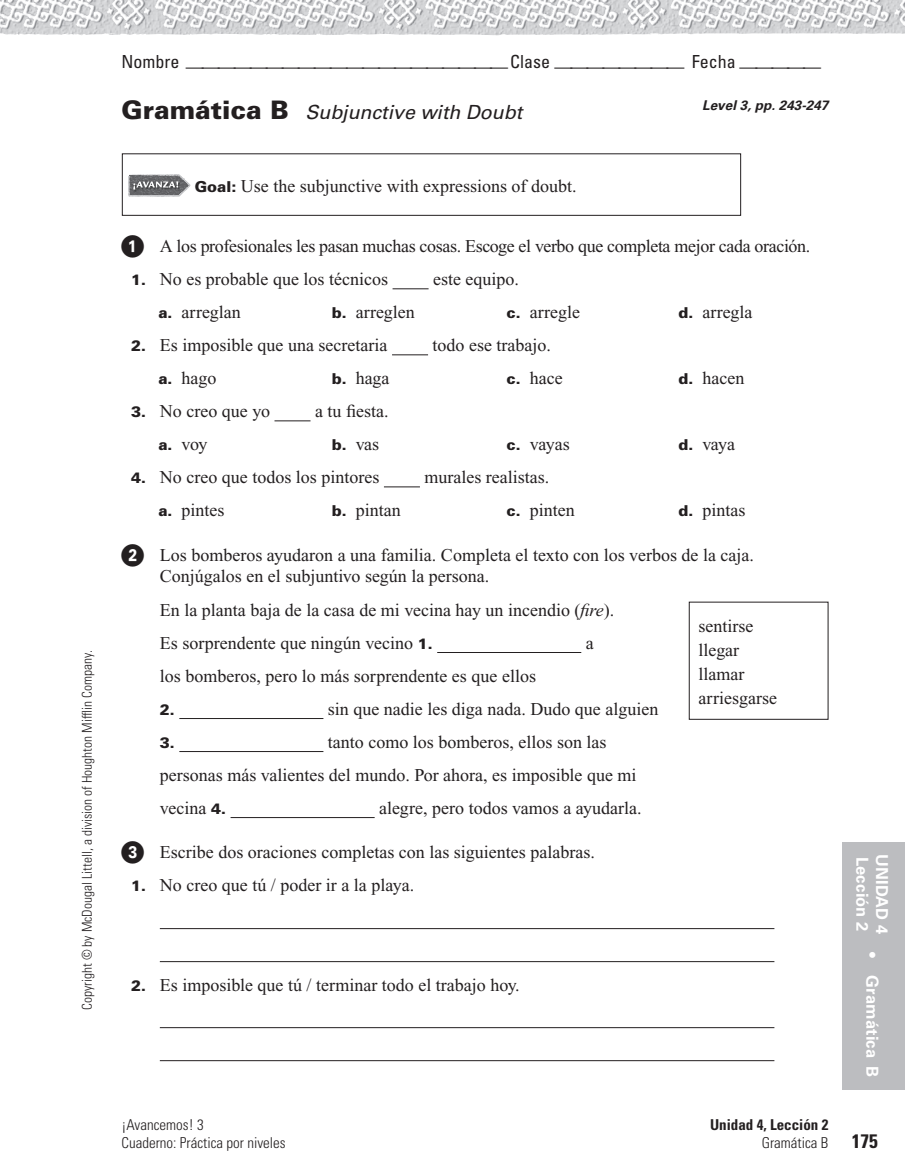
<style>
.page{position:relative;width:905px;height:1175px;background:#fff}
.page>*{position:absolute;margin:0;border:0;box-sizing:border-box;transform-origin:0 0}
.t1{font:900 25.5px "Univers";color:#231f20}
.t2{font:italic 19.5px "Univers";color:#231f20}
.t3{font:700 condensed 19.5px "Univers";color:#231f20}
.t4{font:18px/20.2px "Times";color:#231f20}
.t5{font:18px "Times";letter-spacing:-.02em;color:#231f20}
.t6{font:condensed 18px "Univers";color:#231f20}
.t7{font:700 16.5px "Univers";letter-spacing:.01em;color:#fff}
.t8{font:300 condensed 15px/18px "Univers";color:#231f20}
.t9{font:700 condensed 15px/18px "Univers";color:#231f20;text-align:right}
.t10{font:900 15px "Univers";color:#231f20}
.t11{font:300 condensed 13.5px "Univers";color:#231f20}
.t12{font:italic 700 13.5px "Univers";color:#231f20}
.s1{font-family:"Univers";font-weight:900;font-size:15px}
.s2{font-family:"Heller Closed";font-size:22.5px}
.s3{font-style:italic}
.s4{font-weight:300}
</style>
<div class="page">
<img style="left:0;top:0;width:904px;height:35px">
<svg style="left:128px;top:174px;width:62px;height:23px"></svg>
<div style="left:122px;top:153px;width:619px;height:63px;border:1px solid #231f20"></div>
<hr style="left:392px;top:288px;width:36px;height:1px;background:#231f20">
<hr style="left:392px;top:354px;width:36px;height:1px;background:#231f20">
<hr style="left:274px;top:420px;width:36px;height:1px;background:#231f20">
<hr style="left:384px;top:486px;width:36px;height:1px;background:#231f20">
<hr style="left:437px;top:652px;width:144px;height:1px;background:#231f20">
<hr style="left:179px;top:718px;width:144px;height:1px;background:#231f20">
<hr style="left:179px;top:751px;width:144px;height:1px;background:#231f20">
<hr style="left:230px;top:817px;width:144px;height:1px;background:#231f20">
<hr style="left:160px;top:928px;width:614px;height:1px;background:#231f20">
<hr style="left:160px;top:961px;width:614px;height:1px;background:#231f20">
<hr style="left:160px;top:1027px;width:614px;height:1px;background:#231f20">
<hr style="left:160px;top:1060px;width:614px;height:1px;background:#231f20">
<div style="left:842px;top:842px;width:62px;height:247px;background:#bcbdc0"></div>
<p class="t11" style="left:82px;top:1010px;width:361px;rotate:-90deg">Copyright © by McDougal Littell, a division of Houghton Mifflin Company.</p>
<p class="t6" style="left:122px;top:60px;width:564px">Nombre ———————————————————— Clase ————————</p>
<p class="t6" style="left:691px;top:58px;width:131px">Fecha —————</p>
<h1 class="t1" style="left:122px;top:101px;width:169px">Gramática B</h1>
<p class="t2" style="left:305px;top:105px;width:218px">Subjunctive with Doubt</p>
<p class="t12" style="left:702px;top:100px;width:128px">Level 3, pp. 243-247</p>
<p class="t4" style="left:195px;top:177px;width:383px"><span class="s1">Goal:</span> Use the subjunctive with expressions of doubt.</p>
<p class="t5" style="left:122px;top:240px;width:690px"><span class="s2">1</span> A los profesionales les pasan muchas cosas. Escoge el verbo que completa mejor cada oración.</p>
<p class="t4" style="left:131px;top:271px;width:258px"><span class="s1">1.</span> No es probable que los técnicos</p>
<p class="t4" style="left:433px;top:271px;width:87px">este equipo.</p>
<p class="t4" style="left:158px;top:304px;width:84px"><span class="s1">a.</span> arreglan</p>
<p class="t4" style="left:332px;top:304px;width:85px"><span class="s1">b.</span> arreglen</p>
<p class="t4" style="left:506px;top:304px;width:75px"><span class="s1">c.</span> arregle</p>
<p class="t4" style="left:678px;top:304px;width:76px"><span class="s1">d.</span> arregla</p>
<p class="t4" style="left:131px;top:337px;width:258px"><span class="s1">2.</span> Es imposible que una secretaria</p>
<p class="t4" style="left:432px;top:337px;width:120px">todo ese trabajo.</p>
<p class="t4" style="left:158px;top:370px;width:60px"><span class="s1">a.</span> hago</p>
<p class="t4" style="left:332px;top:370px;width:59px"><span class="s1">b.</span> haga</p>
<p class="t4" style="left:506px;top:370px;width:58px"><span class="s1">c.</span> hace</p>
<p class="t4" style="left:678px;top:370px;width:67px"><span class="s1">d.</span> hacen</p>
<p class="t4" style="left:131px;top:403px;width:140px"><span class="s1">3.</span> No creo que yo</p>
<p class="t4" style="left:315px;top:403px;width:75px">a tu fiesta.</p>
<p class="t4" style="left:158px;top:436px;width:50px"><span class="s1">a.</span> voy</p>
<p class="t4" style="left:332px;top:436px;width:49px"><span class="s1">b.</span> vas</p>
<p class="t4" style="left:506px;top:436px;width:65px"><span class="s1">c.</span> vayas</p>
<p class="t4" style="left:678px;top:436px;width:58px"><span class="s1">d.</span> vaya</p>
<p class="t4" style="left:131px;top:469px;width:249px"><span class="s1">4.</span> No creo que todos los pintores</p>
<p class="t4" style="left:424px;top:469px;width:126px">murales realistas.</p>
<p class="t4" style="left:158px;top:502px;width:68px"><span class="s1">a.</span> pintes</p>
<p class="t4" style="left:332px;top:502px;width:70px"><span class="s1">b.</span> pintan</p>
<p class="t4" style="left:506px;top:502px;width:70px"><span class="s1">c.</span> pinten</p>
<p class="t4" style="left:678px;top:502px;width:69px"><span class="s1">d.</span> pintas</p>
<p class="t4" style="left:160px;top:547px;width:595px;text-indent:-38px"><span class="s2">2</span> Los bomberos ayudaron a una familia. Completa el texto con los verbos de la caja.<br>Conjúgalos en el subjuntivo según la persona.</p>
<p class="t4" style="left:160px;top:601px;width:456px">En la planta baja de la casa de mi vecina hay un incendio (<span class="s3">fire</span>).</p>
<p class="t4" style="left:160px;top:634px;width:274px">Es sorprendente que ningún vecino <span class="s1">1.</span></p>
<p class="t4" style="left:585px;top:634px;width:9px">a</p>
<p class="t4" style="left:160px;top:667px;width:377px">los bomberos, pero lo más sorprendente es que ellos</p>
<p class="t10" style="left:160px;top:704px;width:16px">2.</p>
<p class="t4" style="left:328px;top:700px;width:332px">sin que nadie les diga nada. Dudo que alguien</p>
<p class="t10" style="left:160px;top:737px;width:16px">3.</p>
<p class="t4" style="left:328px;top:733px;width:280px">tanto como los bomberos, ellos son las</p>
<p class="t4" style="left:160px;top:766px;width:478px">personas más valientes del mundo. Por ahora, es imposible que mi</p>
<p class="t4" style="left:160px;top:799px;width:68px">vecina <span class="s1">4.</span></p>
<p class="t4" style="left:379px;top:799px;width:264px">alegre, pero todos vamos a ayudarla.</p>
<p class="t4" style="left:698px;top:617px;width:56px">sentirse</p>
<p class="t4" style="left:698px;top:641px;width:42px">llegar</p>
<p class="t4" style="left:698px;top:665px;width:47px">llamar</p>
<p class="t4" style="left:698px;top:689px;width:80px">arriesgarse</p>
<p class="t4" style="left:122px;top:844px;width:475px"><span class="s2">3</span> Escribe dos oraciones completas con las siguientes palabras.</p>
<p class="t4" style="left:131px;top:877px;width:284px"><span class="s1">1.</span> No creo que tú / poder ir a la playa.</p>
<p class="t4" style="left:131px;top:976px;width:390px"><span class="s1">2.</span> Es imposible que tú / terminar todo el trabajo hoy.</p>
<p class="t8" style="left:122px;top:1117px;width:166px">¡Avancemos! 3<br>Cuaderno: Práctica por niveles</p>
<p class="t9" style="left:710px;top:1117px;width:120px">Unidad 4, Lección 2<br><span class="s4">Gramática B</span></p>
<p class="t7" style="left:868px;top:856px;width:76px;rotate:90deg">Lección 2</p>
<p class="t7" style="left:888px;top:854px;width:81px;rotate:90deg">UNIDAD 4</p>
<p class="t7" style="left:878px;top:951px;width:7px;rotate:90deg">•</p>
<p class="t7" style="left:878px;top:975px;width:103px;rotate:90deg">Gramática B</p>
<p class="t3" style="left:852px;top:1133px;width:27px">175</p>
</div>
